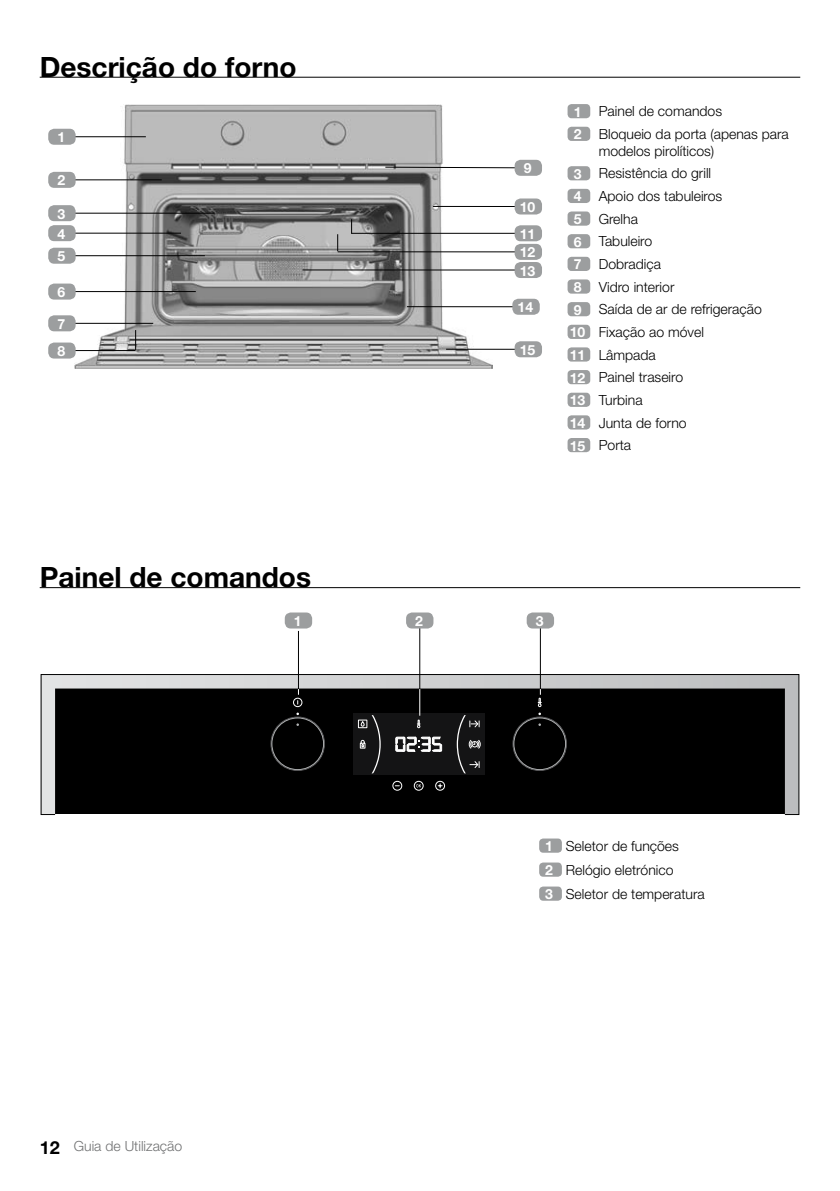
<style>
.page{position:relative;width:840px;height:1191px;background:#fff}
.page>*{position:absolute;margin:0;border:0;box-sizing:border-box;transform-origin:0 0}
.t1{font:700 28px "Helvetica Neue";color:#000}
.t2{font:300 14px/22.6px "Helvetica Neue";color:#000}
.t3{font:700 14px "Helvetica Neue";color:#fff}
.t4{font:300 14px "Helvetica Neue";color:#707172}
.s1{font-weight:700;color:#fff}
.s2{font-weight:700;font-size:18px;color:#000}
</style>
<div class="page">
<svg style="left:41px;top:674px;width:757px;height:141px;background:#1f1f1f"></svg>
<hr style="left:298px;top:631px;width:1px;height:58px;background:#000">
<div style="left:284px;top:612px;width:28px;height:16px;background:#9c9e9f;border-radius:6px"></div>
<hr style="left:419px;top:626px;width:1px;height:63px;background:#000">
<svg style="left:417px;top:689px;width:3px;height:39px"></svg>
<div style="left:406px;top:612px;width:27px;height:16px;background:#9c9e9f;border-radius:6px"></div>
<hr style="left:539px;top:626px;width:1px;height:63px;background:#000">
<svg style="left:537px;top:689px;width:4px;height:26px"></svg>
<div style="left:526px;top:612px;width:27px;height:16px;background:#9c9e9f;border-radius:6px"></div>
<hr style="left:40px;top:77px;width:759px;height:1px;background:#000">
<div style="left:567px;top:104px;width:23px;height:14px;background:#9c9e9f;border-radius:4px"></div>
<div style="left:567px;top:127px;width:23px;height:14px;background:#9c9e9f;border-radius:4px"></div>
<div style="left:567px;top:166px;width:23px;height:14px;background:#9c9e9f;border-radius:4px"></div>
<div style="left:567px;top:189px;width:23px;height:14px;background:#9c9e9f;border-radius:4px"></div>
<div style="left:567px;top:211px;width:23px;height:15px;background:#9c9e9f;border-radius:4px"></div>
<div style="left:567px;top:234px;width:23px;height:14px;background:#9c9e9f;border-radius:4px"></div>
<div style="left:567px;top:257px;width:23px;height:14px;background:#9c9e9f;border-radius:4px"></div>
<div style="left:567px;top:279px;width:23px;height:15px;background:#9c9e9f;border-radius:4px"></div>
<div style="left:567px;top:302px;width:23px;height:14px;background:#9c9e9f;border-radius:4px"></div>
<div style="left:567px;top:325px;width:23px;height:14px;background:#9c9e9f;border-radius:4px"></div>
<div style="left:567px;top:347px;width:23px;height:14px;background:#9c9e9f;border-radius:4px"></div>
<div style="left:567px;top:370px;width:23px;height:14px;background:#9c9e9f;border-radius:4px"></div>
<div style="left:567px;top:393px;width:23px;height:14px;background:#9c9e9f;border-radius:4px"></div>
<div style="left:567px;top:415px;width:23px;height:14px;background:#9c9e9f;border-radius:4px"></div>
<div style="left:567px;top:438px;width:23px;height:14px;background:#9c9e9f;border-radius:4px"></div>
<hr style="left:40px;top:587px;width:759px;height:1px;background:#000">
<div style="left:539px;top:838px;width:22px;height:14px;background:#9c9e9f;border-radius:4px"></div>
<div style="left:539px;top:862px;width:22px;height:14px;background:#9c9e9f;border-radius:4px"></div>
<div style="left:539px;top:886px;width:22px;height:14px;background:#9c9e9f;border-radius:4px"></div>
<img style="left:74px;top:105px;width:418px;height:263px">
<hr style="left:74px;top:136px;width:72px;height:1px;background:#000">
<div style="left:48px;top:129px;width:28px;height:16px;background:#9c9e9f;border-radius:6px"></div>
<hr style="left:433px;top:206px;width:84px;height:1px;background:#000">
<div style="left:514px;top:198px;width:27px;height:16px;background:#9c9e9f;border-radius:6px"></div>
<hr style="left:302px;top:269px;width:215px;height:1px;background:#000">
<div style="left:514px;top:262px;width:27px;height:16px;background:#9c9e9f;border-radius:6px"></div>
<hr style="left:406px;top:306px;width:109px;height:1px;background:#000">
<div style="left:512px;top:299px;width:27px;height:16px;background:#9c9e9f;border-radius:6px"></div>
<hr style="left:446px;top:349px;width:71px;height:1px;background:#000">
<div style="left:514px;top:341px;width:27px;height:16px;background:#9c9e9f;border-radius:6px"></div>
<hr style="left:74px;top:255px;width:131px;height:1px;background:#000">
<div style="left:48px;top:248px;width:28px;height:16px;background:#9c9e9f;border-radius:6px"></div>
<hr style="left:74px;top:291px;width:122px;height:1px;background:#000">
<div style="left:48px;top:283px;width:28px;height:16px;background:#9c9e9f;border-radius:6px"></div>
<hr style="left:74px;top:323px;width:79px;height:1px;background:#000">
<div style="left:48px;top:315px;width:28px;height:16px;background:#9c9e9f;border-radius:6px"></div>
<hr style="left:74px;top:213px;width:140px;height:1px;background:#000">
<div style="left:48px;top:205px;width:28px;height:16px;background:#9c9e9f;border-radius:6px"></div>
<hr style="left:74px;top:179px;width:88px;height:1px;background:#000">
<div style="left:48px;top:172px;width:28px;height:16px;background:#9c9e9f;border-radius:6px"></div>
<hr style="left:74px;top:233px;width:107px;height:1px;background:#000">
<div style="left:48px;top:225px;width:28px;height:16px;background:#9c9e9f;border-radius:6px"></div>
<svg style="left:384px;top:166px;width:130px;height:3px"></svg>
<div style="left:514px;top:160px;width:27px;height:16px;background:#9c9e9f;border-radius:6px"></div>
<hr style="left:351px;top:233px;width:168px;height:1px;background:#000">
<div style="left:514px;top:225px;width:27px;height:16px;background:#9c9e9f;border-radius:6px"></div>
<svg style="left:351px;top:219px;width:1px;height:15px"></svg>
<hr style="left:74px;top:350px;width:61px;height:1px;background:#000">
<div style="left:48px;top:342px;width:28px;height:16px;background:#9c9e9f;border-radius:6px"></div>
<svg style="left:135px;top:330px;width:1px;height:20px"></svg>
<hr style="left:337px;top:251px;width:180px;height:1px;background:#000">
<div style="left:514px;top:244px;width:27px;height:16px;background:#9c9e9f;border-radius:6px"></div>
<svg style="left:337px;top:234px;width:1px;height:17px"></svg>
<h1 class="t1" style="left:40px;top:49px;width:258px">Descrição do forno</h1>
<p class="t3" style="left:57px;top:129px;width:9px">1</p>
<p class="t3" style="left:57px;top:172px;width:9px">2</p>
<p class="t3" style="left:57px;top:205px;width:9px">3</p>
<p class="t3" style="left:57px;top:225px;width:9px">4</p>
<p class="t3" style="left:57px;top:247px;width:9px">5</p>
<p class="t3" style="left:57px;top:283px;width:9px">6</p>
<p class="t3" style="left:57px;top:315px;width:9px">7</p>
<p class="t3" style="left:57px;top:342px;width:9px">8</p>
<p class="t3" style="left:523px;top:160px;width:9px">9</p>
<p class="t3" style="left:519px;top:198px;width:17px">10</p>
<p class="t3" style="left:519px;top:225px;width:17px">11</p>
<p class="t3" style="left:519px;top:244px;width:17px">12</p>
<p class="t3" style="left:519px;top:262px;width:17px">13</p>
<p class="t3" style="left:517px;top:298px;width:17px">14</p>
<p class="t3" style="left:519px;top:341px;width:17px">15</p>
<p class="t2" style="left:573px;top:100px;width:216px"><span class="s1">1</span> Painel de comandos<br><span class="s1">2</span> Bloqueio da porta (apenas para</p>
<p class="t2" style="left:569px;top:139px;width:193px;text-indent:29px">modelos pirolíticos)<br><span class="s1">3</span> Resistência do grill<br><span class="s1">4</span> Apoio dos tabuleiros<br><span class="s1">5</span> Grelha<br><span class="s1">6</span> Tabuleiro<br><span class="s1">7</span> Dobradiça<br><span class="s1">8</span> Vidro interior<br><span class="s1">9</span> Saída de ar de refrigeração<br><span class="s1">10</span> Fixação ao móvel<br><span class="s1">11</span> Lâmpada<br><span class="s1">12</span> Painel traseiro<br><span class="s1">13</span> Turbina<br><span class="s1">14</span> Junta de forno<br><span class="s1">15</span> Porta</p>
<h1 class="t1" style="left:40px;top:560px;width:273px">painel de comandos</h1>
<p class="t3" style="left:294px;top:612px;width:9px">1</p>
<p class="t3" style="left:415px;top:612px;width:9px">2</p>
<p class="t3" style="left:535px;top:612px;width:9px">3</p>
<p class="t4" style="left:40px;top:1137px;width:144px"><span class="s2">12</span> Guia de Utilização</p>
<p class="t2" style="left:545px;top:833px;width:161px;line-height:24px"><span class="s1">1</span> Seletor de funções<br><span class="s1">2</span> Relógio eletrónico<br><span class="s1">3</span> Seletor de temperatura</p>
</div>
